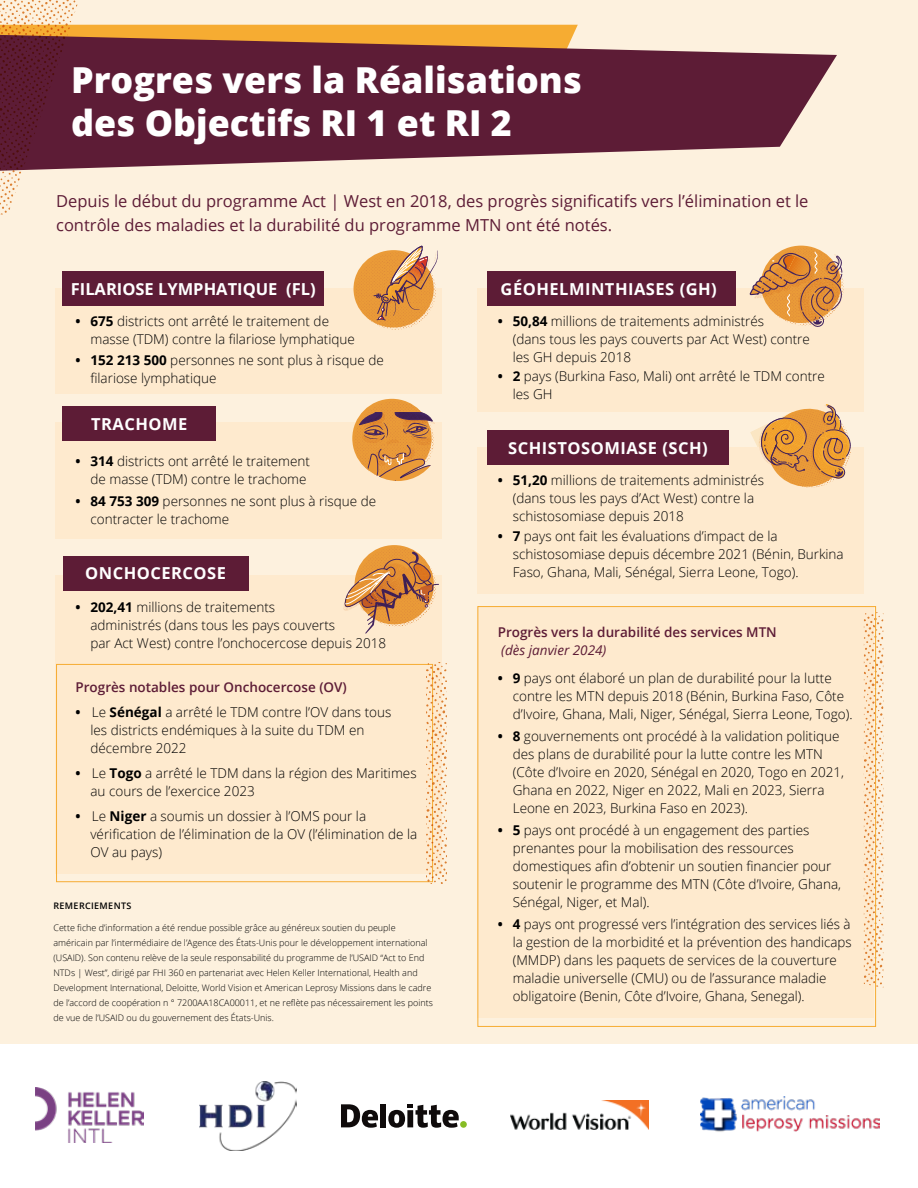
<style>
.page{position:relative;width:918px;height:1188px;background:#fff}
.page>*{position:absolute;margin:0;border:0;box-sizing:border-box;transform-origin:0 0}
.t1{font:800 35.85px/42.9px "Open Sans";color:#fff}
.t2{font:16.5px/24px "Open Sans";color:#5d1c36}
.t3{font:700 16.5px "Open Sans";letter-spacing:.03em;color:#fff}
.t4{font:700 16.5px "Open Sans";color:#fff}
.t5{font:300 13.5px/18px "Open Sans";color:#000}
.t6{font:600 13.5px "Open Sans";color:#5d1c36}
.t7{font:italic 13.5px "Open Sans";color:#5d1c36}
.t8{font:300 9px/15px "Open Sans";color:#000}
.t9{font:600 9px "Open Sans";letter-spacing:.04em;color:#000}
.s1{font-weight:700}
</style>
<div class="page">
<div style="left:0;top:0;width:918px;height:1043px;background:#fdf1de"></div>
<div style="left:55px;top:575px;width:387px;height:298px;background:#feeace"></div>
<div style="left:56px;top:664px;width:377px;height:218px;border:1px solid #f6ac32"></div>
<div style="left:55px;top:288px;width:387px;height:106px;background:#feeace"></div>
<div style="left:477px;top:288px;width:387px;height:124px;background:#feeace"></div>
<div style="left:477px;top:448px;width:387px;height:146px;background:#feeace"></div>
<div style="left:477px;top:606px;width:397px;height:412px;background:#feeace"></div>
<div style="left:55px;top:422px;width:387px;height:117px;background:#feeace"></div>
<div style="left:91px;top:25px;width:487px;height:10px;background:#f6ac32"></div>
<svg style="left:91px;top:35px;width:746px;height:133px;fill:#5d1c36"></svg>
<div style="left:354px;top:250px;width:80px;height:77px;background:#ea9b38;border-radius:50%"></div>
<svg style="left:356px;top:252px;width:80px;height:78px"></svg>
<svg style="left:373px;top:246px;width:65px;height:75px"></svg>
<svg style="left:749px;top:245px;width:94px;height:82px"></svg>
<svg style="left:737px;top:404px;width:127px;height:84px"></svg>
<svg style="left:352px;top:399px;width:80px;height:79px"></svg>
<div style="left:355px;top:401px;width:79px;height:79px;background:#e99a38;border-radius:50%"></div>
<svg style="left:357px;top:412px;width:78px;height:69px"></svg>
<svg style="left:343px;top:550px;width:96px;height:84px"></svg>
<div style="left:63px;top:406px;width:153px;height:35px;background:#5d1c36"></div>
<div style="left:63px;top:556px;width:185px;height:35px;background:#5d1c36"></div>
<div style="left:63px;top:271px;width:261px;height:35px;background:#5d1c36"></div>
<div style="left:487px;top:271px;width:248px;height:35px;background:#5d1c36"></div>
<div style="left:487px;top:430px;width:242px;height:35px;background:#5d1c36"></div>
<svg style="left:427px;top:662px;width:19px;height:222px"></svg>
<svg style="left:864px;top:612px;width:19px;height:376px"></svg>
<svg style="left:0;top:0;width:91px;height:214px"></svg>
<img style="left:511px;top:1101px;width:138px;height:28px">
<img style="left:700px;top:1097px;width:179px;height:35px">
<img style="left:36px;top:1088px;width:108px;height:54px">
<img style="left:200px;top:1082px;width:97px;height:68px">
<div style="left:460px;top:1121px;width:7px;height:7px;background:#86bc24;border-radius:50%"></div>
<div style="left:380px;top:1104px;width:6px;height:23px;background:#0f0b0b"></div>
<svg style="left:388px;top:1104px;width:71px;height:24px"></svg>
<svg style="left:341px;top:1104px;width:37px;height:24px"></svg>
<h1 class="t1" style="left:71px;top:56px;width:512px">Progres vers la Réalisations des Objectifs RI 1 et RI 2</h1>
<p class="t2" style="left:56px;top:189px;width:754px">Depuis le début du programme Act | West en 2018, des progrès significatifs vers l’élimination et le contrôle des maladies et la durabilité du programme MTN ont été notés.</p>
<p class="t4" style="left:71px;top:277px;width:246px">FILARIOSE LYMPHATIQUE (FL)</p>
<p class="t3" style="left:501px;top:277px;width:218px">GÉOHELMINTHIASES (GH)</p>
<p class="t5" style="left:90px;top:311px;width:266px;text-indent:-15px"><span class="s1">• 675</span> districts ont arrêté le traitement de masse (TDM) contre la filariose lymphatique</p>
<p class="t5" style="left:90px;top:351px;width:295px;text-indent:-15px"><span class="s1">• 152 213 500</span> personnes ne sont plus à risque de filariose lymphatique</p>
<p class="t3" style="left:91px;top:412px;width:98px">TRACHOME</p>
<p class="t5" style="left:75px;top:452px;width:236px;text-align:right"><span class="s1">• 314</span> districts ont arrêté le traitement de masse (TDM) contre le trachome</p>
<p class="t5" style="left:90px;top:491px;width:287px;text-indent:-15px"><span class="s1">• 84 753 309</span> personnes ne sont plus à risque de contracter le trachome</p>
<p class="t3" style="left:85px;top:562px;width:142px">ONCHOCERCOSE</p>
<p class="t5" style="left:90px;top:598px;width:297px;text-indent:-15px"><span class="s1">• 202,41</span> millions de traitements<br>administrés (dans tous les pays couverts<br>par Act West) contre l’onchocercose depuis 2018</p>
<p class="t6" style="left:75px;top:678px;width:273px">Progrès notables pour Onchocercose (OV)</p>
<p class="t5" style="left:90px;top:703px;width:303px;text-indent:-15px"><span class="s1">•</span> Le <span class="s1">Sénégal</span> a arrêté le TDM contre l’OV dans tous les districts endémiques à la suite du TDM en décembre 2022</p>
<p class="t5" style="left:90px;top:764px;width:328px;text-indent:-15px"><span class="s1">•</span> Le <span class="s1">Togo</span> a arrêté le TDM dans la région des Maritimes au cours de l’exercice 2023</p>
<p class="t5" style="left:90px;top:806px;width:328px;text-indent:-15px"><span class="s1">•</span> Le <span class="s1">Niger</span> a soumis un dossier à l’OMS pour la vérification de l’élimination de la OV (l’élimination de la<br>OV au pays)</p>
<p class="t9" style="left:53px;top:900px;width:80px">REMERCIEMENTS</p>
<p class="t8" style="left:53px;top:920px;width:381px">Cette fiche d’information a été rendue possible grâce au généreux soutien du peuple américain par l’intermédiaire de l’Agence des États-Unis pour le développement international (USAID). Son contenu relève de la seule responsabilité du programme de l’USAID “Act to End NTDs | West”, dirigé par FHI 360 en partenariat avec Helen Keller International, Health and Development International, Deloitte, World Vision et American Leprosy Missions dans le cadre de l’accord de coopération n ° 7200AA18CA00011, et ne reflète pas nécessairement les points de vue de l’USAID ou du gouvernement des États-Unis.</p>
<p class="t5" style="left:513px;top:311px;width:299px;text-indent:-15px"><span class="s1">• 50,84</span> millions de traitements administrés<br>(dans tous les pays couverts par Act West) contre les GH depuis 2018</p>
<p class="t5" style="left:513px;top:367px;width:314px;text-indent:-15px"><span class="s1">• 2</span> pays (Burkina Faso, Mali) ont arrêté le TDM contre les GH</p>
<p class="t3" style="left:508px;top:436px;width:201px">SCHISTOSOMIASE (SCH)</p>
<p class="t5" style="left:513px;top:471px;width:253px;text-indent:-15px"><span class="s1">• 51,20</span> millions de traitements administrés (dans tous les pays d’Act West) contre la schistosomiase depuis 2018</p>
<p class="t5" style="left:513px;top:527px;width:333px;text-indent:-15px"><span class="s1">• 7</span> pays ont fait les évaluations d’impact de la schistosomiase depuis décembre 2021 (Bénin, Burkina<br>Faso, Ghana, Mali, Sénégal, Sierra Leone, Togo).</p>
<p class="t6" style="left:498px;top:623px;width:281px">Progrès vers la durabilité des services MTN</p>
<p class="t7" style="left:501px;top:641px;width:107px">(dès janvier 2024)</p>
<p class="t5" style="left:513px;top:668px;width:341px;text-indent:-15px"><span class="s1">• 9</span> pays ont élaboré un plan de durabilité pour la lutte contre les MTN depuis 2018 (Bénin, Burkina Faso, Côte d’Ivoire, Ghana, Mali, Niger, Sénégal, Sierra Leone, Togo).</p>
<p class="t5" style="left:513px;top:726px;width:333px;text-indent:-15px"><span class="s1">• 8</span> gouvernements ont procédé à la validation politique des plans de durabilité pour la lutte contre les MTN (Côte d’Ivoire en 2020, Sénégal en 2020, Togo en 2021, Ghana en 2022, Niger en 2022, Mali en 2023, Sierra Leone en 2023, Burkina Faso en 2023).</p>
<p class="t5" style="left:513px;top:820px;width:330px;text-indent:-15px"><span class="s1">• 5</span> pays ont procédé à un engagement des parties prenantes pour la mobilisation des ressources domestiques afin d’obtenir un soutien financier pour soutenir le programme des MTN (Côte d’Ivoire, Ghana, Sénégal, Niger, et Mal).</p>
<p class="t5" style="left:513px;top:914px;width:341px;text-indent:-15px"><span class="s1">• 4</span> pays ont progressé vers l’intégration des services liés à la gestion de la morbidité et la prévention des handicaps (MMDP) dans les paquets de services de la couverture maladie universelle (CMU) ou de l’assurance maladie obligatoire (Benin, Côte d’Ivoire, Ghana, Senegal).</p>
</div>
